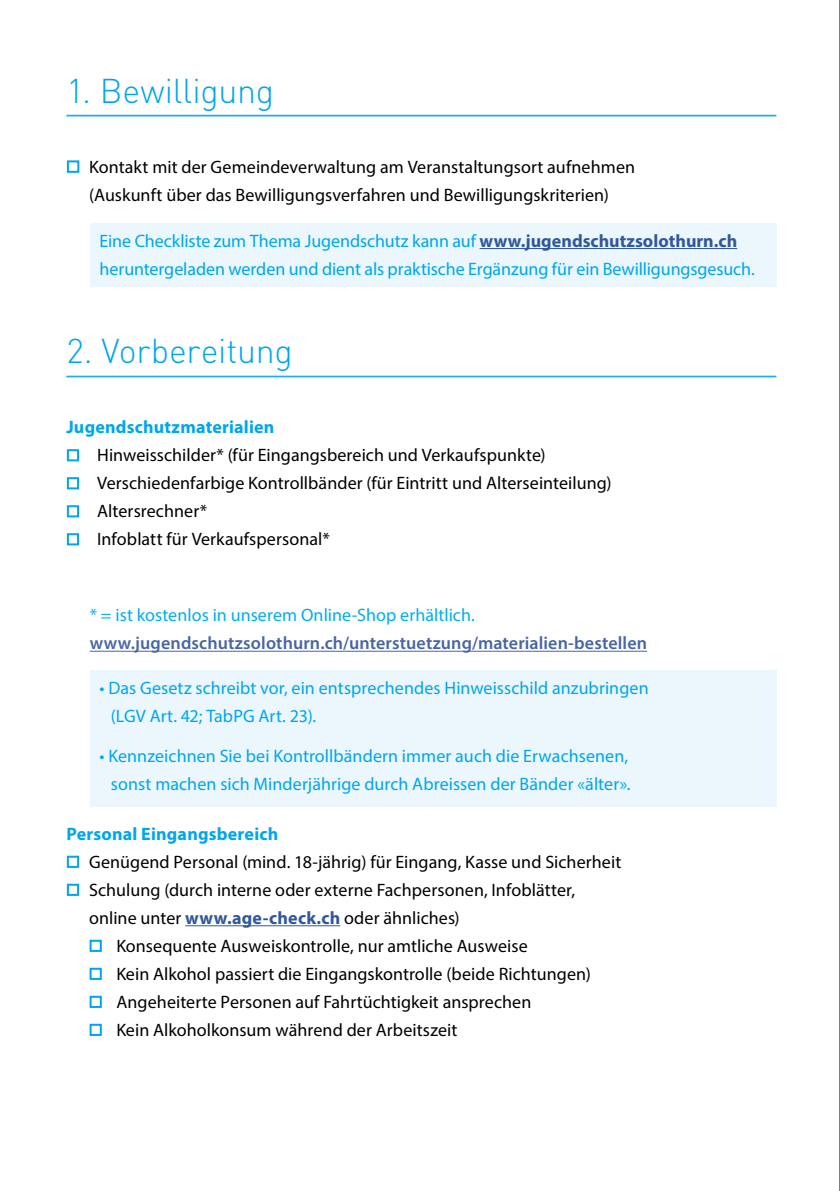
<style>
.page{position:relative;width:840px;height:1191px;background:#fff}
.page>*{position:absolute;margin:0;border:0;box-sizing:border-box;transform-origin:0 0}
.t1{font:300 34px "DIN Pro";letter-spacing:-.005em;color:#00a6eb}
.t2{font:18px/28px "Myriad Pro";letter-spacing:.005em;color:#000;text-align:center}
.t3{font:18px/28px "Myriad Pro";color:#00a6eb}
.t4{font:600 18px "Myriad Pro";letter-spacing:.005em;color:#4864a4}
.t5{font:700 18px "Myriad Pro";letter-spacing:.01em;color:#00a6eb}
.t6{font:18px "Myriad Pro";color:#00aeed}
.s1{color:#00a6eb}
.s2{font-weight:700;color:#30589b}
</style>
<div class="page">
<hr style="left:66px;top:115px;width:710px;height:1px;background:#00a6eb">
<hr style="left:66px;top:376px;width:710px;height:1px;background:#00a6eb">
<hr style="left:90px;top:651px;width:556px;height:1px;background:#4864a4">
<hr style="left:185px;top:925px;width:155px;height:1px;background:#30589b">
<div style="left:90px;top:223px;width:686px;height:63px;background:#ebf7fd"></div>
<div style="left:90px;top:670px;width:686px;height:136px;background:#ebf7fd"></div>
<hr style="left:479px;top:248px;width:257px;height:1px;background:#30589b">
<hr style="left:839px;top:0;width:1px;height:1191px;background:#000">
<h1 class="t1" style="left:66px;top:64px;width:209px">1. Bewilligung</h1>
<p class="t2" style="left:66px;top:153px;width:570px"><span class="s1">■</span> Kontakt mit der Gemeindeverwaltung am Veranstaltungsort aufnehmen (Auskunft über das Bewilligungsverfahren und Bewilligungskriterien)</p>
<p class="t3" style="left:99px;top:226px;width:656px">Eine Checkliste zum Thema Jugendschutz kann auf <span class="s2">www.jugendschutzsolothurn.ch </span>heruntergeladen werden und dient als praktische Ergänzung für ein Bewilligungsgesuch.</p>
<h1 class="t1" style="left:66px;top:325px;width:228px">2. Vorbereitung</h1>
<p class="t5" style="left:66px;top:416px;width:209px">Jugendschutzmaterialien</p>
<p class="t2" style="left:66px;top:441px;width:480px"><span class="s1">■</span> Hinweisschilder* (für Eingangsbereich und Verkaufspunkte)</p>
<p class="t2" style="left:66px;top:469px;width:546px"><span class="s1">■</span> Verschiedenfarbige Kontrollbänder (für Eintritt und Alterseinteilung)</p>
<p class="t2" style="left:66px;top:497px;width:142px"><span class="s1">■</span> Altersrechner*</p>
<p class="t2" style="left:66px;top:525px;width:265px"><span class="s1">■</span> Infoblatt für Verkaufspersonal*</p>
<p class="t6" style="left:90px;top:604px;width:386px">* = ist kostenlos in unserem Online-Shop erhältlich.</p>
<p class="t4" style="left:90px;top:632px;width:558px">www.jugendschutzsolothurn.ch/unterstuetzung/materialien-bestellen</p>
<p class="t3" style="left:111px;top:674px;width:539px;text-indent:-11px">• Das Gesetz schreibt vor, ein entsprechendes Hinweisschild anzubringen (LGV Art. 42; TabPG Art. 23).</p>
<p class="t3" style="left:99px;top:741px;width:532px;text-align:right">• Kennzeichnen Sie bei Kontrollbändern immer auch die Erwachsenen, sonst machen sich Minderjährige durch Abreissen der Bänder «älter».</p>
<p class="t5" style="left:66px;top:822px;width:213px">Personal Eingangsbereich</p>
<p class="t2" style="left:66px;top:847px;width:556px"><span class="s1">■</span> Genügend Personal (mind. 18-jährig) für Eingang, Kasse und Sicherheit</p>
<p class="t2" style="left:89px;top:875px;width:487px;text-align:left;text-indent:-23px"><span class="s1">■</span> Schulung (durch interne oder externe Fachpersonen, Infoblätter, online unter <span class="s2">www.age-check.ch</span> oder ähnliches)</p>
<p class="t2" style="left:89px;top:931px;width:440px"><span class="s1">■</span> Konsequente Ausweiskontrolle, nur amtliche Ausweise</p>
<p class="t2" style="left:89px;top:959px;width:503px"><span class="s1">■</span> Kein Alkohol passiert die Eingangskontrolle (beide Richtungen)</p>
<p class="t2" style="left:89px;top:987px;width:443px"><span class="s1">■</span> Angeheiterte Personen auf Fahrtüchtigkeit ansprechen</p>
<p class="t2" style="left:89px;top:1015px;width:369px"><span class="s1">■</span> Kein Alkoholkonsum während der Arbeitszeit</p>
</div>
